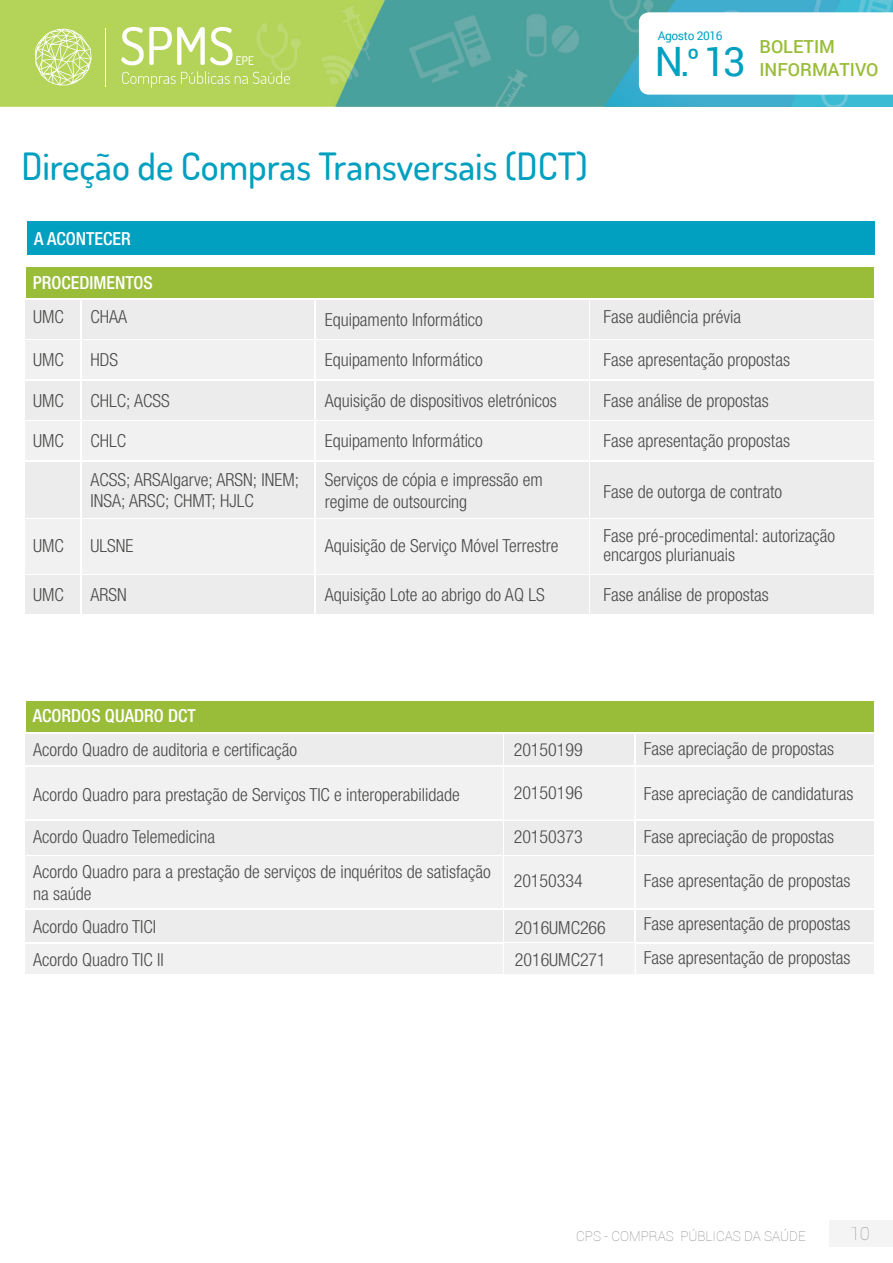
<style>
.page{position:relative;width:893px;height:1263px;background:#fff}
.page>*{position:absolute;margin:0;border:0;box-sizing:border-box;transform-origin:0 0}
.t1{font:40.5px "Roboto";color:#01a0c1}
.t2{font:500 37.5px "Dosis";color:#01a0c1}
.t3{font:300 condensed 18px/21.6px "Helvetica Neue LT Std";color:#4b4b4a}
.t4{font:500 condensed 18px "Helvetica Neue LT Std";color:#fff}
.t5{font:500 18px/22.8px "Roboto";color:#99bc39}
.t6{font:100 18px "Roboto";color:#9c9b9b}
.t7{font:100 13.5px "Roboto";color:#868686}
.t8{font:12px "Roboto";letter-spacing:-.03em;color:#01a0c1}
</style>
<div class="page">
<div style="left:829px;top:1219px;width:64px;height:27px;background:#f4f4f4"></div>
<img style="left:0;top:0;width:893px;height:107px">
<svg style="left:639px;top:12px;width:254px;height:83px"></svg>
<svg style="left:121px;top:27px;width:133px;height:38px"></svg>
<hr style="left:106px;top:28px;width:1px;height:58px;background:#fff">
<svg style="left:35px;top:29px;width:57px;height:56px;background:#c9e088"></svg>
<svg style="left:122px;top:71px;width:168px;height:17px;background:#bdd96d"></svg>
<div style="left:27px;top:221px;width:847px;height:33px;background:#01a0c1"></div>
<div style="left:25px;top:300px;width:55px;height:38px;background:#ececec"></div>
<div style="left:82px;top:300px;width:232px;height:38px;background:#ececec"></div>
<div style="left:590px;top:300px;width:284px;height:38px;background:#ececec"></div>
<div style="left:26px;top:268px;width:848px;height:30px;background:#99bc39"></div>
<div style="left:25px;top:734px;width:478px;height:31px;background:#ececec"></div>
<div style="left:505px;top:734px;width:129px;height:31px;background:#ececec"></div>
<div style="left:636px;top:734px;width:238px;height:31px;background:#ececec"></div>
<div style="left:636px;top:910px;width:238px;height:32px;background:#ececec"></div>
<div style="left:25px;top:910px;width:478px;height:32px;background:#ececec"></div>
<div style="left:505px;top:910px;width:129px;height:32px;background:#ececec"></div>
<div style="left:26px;top:701px;width:848px;height:30px;background:#99bc39"></div>
<div style="left:25px;top:768px;width:478px;height:51px;background:#f2f1f1"></div>
<div style="left:504px;top:767px;width:131px;height:53px;background:#f2f1f1"></div>
<div style="left:636px;top:768px;width:238px;height:51px;background:#f2f1f1"></div>
<div style="left:25px;top:856px;width:478px;height:51px;background:#f2f1f1"></div>
<div style="left:505px;top:856px;width:129px;height:51px;background:#f2f1f1"></div>
<div style="left:636px;top:856px;width:238px;height:51px;background:#f2f1f1"></div>
<div style="left:25px;top:944px;width:478px;height:30px;background:#f2f1f1"></div>
<div style="left:504px;top:943px;width:131px;height:31px;background:#f2f1f1"></div>
<div style="left:636px;top:944px;width:238px;height:30px;background:#f2f1f1"></div>
<div style="left:25px;top:821px;width:478px;height:33px;background:#ececec"></div>
<div style="left:505px;top:821px;width:129px;height:33px;background:#ececec"></div>
<div style="left:636px;top:821px;width:238px;height:33px;background:#ececec"></div>
<div style="left:316px;top:300px;width:272px;height:38px;background:#ececec"></div>
<div style="left:25px;top:341px;width:55px;height:38px;background:#f2f1f1"></div>
<div style="left:82px;top:341px;width:232px;height:38px;background:#f2f1f1"></div>
<div style="left:590px;top:341px;width:284px;height:38px;background:#f2f1f1"></div>
<div style="left:316px;top:341px;width:272px;height:38px;background:#f2f1f1"></div>
<div style="left:25px;top:381px;width:55px;height:38px;background:#ececec"></div>
<div style="left:82px;top:381px;width:232px;height:38px;background:#ececec"></div>
<div style="left:590px;top:381px;width:284px;height:38px;background:#ececec"></div>
<div style="left:316px;top:381px;width:272px;height:38px;background:#ececec"></div>
<div style="left:25px;top:422px;width:55px;height:38px;background:#f2f1f1"></div>
<div style="left:82px;top:422px;width:232px;height:38px;background:#f2f1f1"></div>
<div style="left:590px;top:422px;width:284px;height:38px;background:#f2f1f1"></div>
<div style="left:316px;top:422px;width:272px;height:38px;background:#f2f1f1"></div>
<div style="left:25px;top:462px;width:55px;height:55px;background:#ececec"></div>
<div style="left:82px;top:462px;width:232px;height:55px;background:#ececec"></div>
<div style="left:590px;top:462px;width:284px;height:55px;background:#ececec"></div>
<div style="left:316px;top:462px;width:272px;height:55px;background:#ececec"></div>
<div style="left:25px;top:519px;width:55px;height:55px;background:#f2f1f1"></div>
<div style="left:82px;top:519px;width:232px;height:55px;background:#f2f1f1"></div>
<div style="left:590px;top:519px;width:284px;height:55px;background:#f2f1f1"></div>
<div style="left:316px;top:519px;width:272px;height:55px;background:#f2f1f1"></div>
<div style="left:25px;top:576px;width:55px;height:38px;background:#ececec"></div>
<div style="left:82px;top:576px;width:232px;height:38px;background:#ececec"></div>
<div style="left:590px;top:576px;width:284px;height:38px;background:#ececec"></div>
<div style="left:316px;top:576px;width:272px;height:38px;background:#ececec"></div>
<h2 class="t2" style="left:21px;top:142px;width:568px">Direção de Compras Transversais (DCT)</h2>
<p class="t8" style="left:658px;top:27px;width:67px">Agosto 2016</p>
<h1 class="t1" style="left:654px;top:33px;width:93px">N.<sup>º</sup> 13</h1>
<p class="t5" style="left:759px;top:35px;width:121px">BOLETIM<br>INFORMATIVO</p>
<p class="t4" style="left:34px;top:228px;width:98px">A ACONTECER</p>
<p class="t4" style="left:33px;top:271px;width:121px">PROCEDIMENTOS</p>
<p class="t3" style="left:33px;top:306px;width:32px">UMC</p>
<p class="t3" style="left:91px;top:306px;width:38px">CHAA</p>
<p class="t3" style="left:603px;top:306px;width:139px">Fase audiência prévia</p>
<p class="t3" style="left:325px;top:308px;width:160px">Equipamento Informático</p>
<p class="t3" style="left:33px;top:349px;width:32px">UMC</p>
<p class="t3" style="left:91px;top:349px;width:29px">HDS</p>
<p class="t3" style="left:325px;top:349px;width:160px">Equipamento Informático</p>
<p class="t3" style="left:603px;top:349px;width:188px">Fase apresentação propostas</p>
<p class="t3" style="left:33px;top:389px;width:32px">UMC</p>
<p class="t3" style="left:91px;top:389px;width:81px">CHLC; ACSS</p>
<p class="t3" style="left:325px;top:389px;width:234px">Aquisição de dispositivos eletrónicos</p>
<p class="t3" style="left:603px;top:389px;width:167px">Fase análise de propostas</p>
<p class="t3" style="left:33px;top:430px;width:32px">UMC</p>
<p class="t3" style="left:91px;top:430px;width:37px">CHLC</p>
<p class="t3" style="left:325px;top:430px;width:160px">Equipamento Informático</p>
<p class="t3" style="left:603px;top:430px;width:188px">Fase apresentação propostas</p>
<p class="t3" style="left:91px;top:468px;width:210px">ACSS; ARSAlgarve; ARSN; INEM;<br>INSA; ARSC; CHMT; HJLC</p>
<p class="t3" style="left:325px;top:469px;width:220px">Serviços de cópia e impressão em regime de outsourcing</p>
<p class="t3" style="left:603px;top:481px;width:180px">Fase de outorga de contrato</p>
<p class="t3" style="left:91px;top:535px;width:44px">ULSNE</p>
<p class="t3" style="left:603px;top:525px;width:233px;line-height:19.5px">Fase pré-procedimental: autorização encargos plurianuais</p>
<p class="t3" style="left:33px;top:535px;width:32px">UMC</p>
<p class="t3" style="left:325px;top:535px;width:235px">Aquisição de Serviço Móvel Terrestre</p>
<p class="t3" style="left:33px;top:584px;width:32px">UMC</p>
<p class="t3" style="left:91px;top:584px;width:38px">ARSN</p>
<p class="t3" style="left:325px;top:584px;width:221px">Aquisição Lote ao abrigo do AQ LS</p>
<p class="t3" style="left:603px;top:584px;width:167px">Fase análise de propostas</p>
<p class="t4" style="left:33px;top:705px;width:164px">ACORDOS QUADRO DCT</p>
<p class="t3" style="left:33px;top:739px;width:265px">Acordo Quadro de auditoria e certificação</p>
<p class="t3" style="left:514px;top:739px;width:71px">20150199</p>
<p class="t3" style="left:644px;top:738px;width:192px">Fase apreciação de propostas</p>
<p class="t3" style="left:33px;top:783px;width:428px">Acordo Quadro para prestação de Serviços TIC e interoperabilidade</p>
<p class="t3" style="left:514px;top:781px;width:71px">20150196</p>
<p class="t3" style="left:33px;top:826px;width:183px">Acordo Quadro Telemedicina</p>
<p class="t3" style="left:514px;top:826px;width:71px">20150373</p>
<p class="t3" style="left:33px;top:861px;width:459px">Acordo Quadro para a prestação de serviços de inquéritos de satisfação na saúde</p>
<p class="t3" style="left:514px;top:869px;width:71px">20150334</p>
<p class="t3" style="left:33px;top:915px;width:124px">Acordo Quadro TICI</p>
<p class="t3" style="left:515px;top:916px;width:93px">2016UMC266</p>
<p class="t3" style="left:33px;top:948px;width:132px">Acordo Quadro TIC II</p>
<p class="t3" style="left:515px;top:948px;width:93px">2016UMC271</p>
<p class="t3" style="left:644px;top:782px;width:211px">Fase apreciação de candidaturas</p>
<p class="t3" style="left:644px;top:826px;width:192px">Fase apreciação de propostas</p>
<p class="t3" style="left:644px;top:869px;width:208px">Fase apresentação de propostas</p>
<p class="t3" style="left:644px;top:906px;width:208px;line-height:34.3px">Fase apresentação de propostas<br>Fase apresentação de propostas</p>
<p class="t7" style="left:576px;top:1226px;width:231px">CPS - COMPRAS PÚBLICAS DA SAÚDE</p>
<p class="t6" style="left:850px;top:1221px;width:22px">10</p>
</div>
